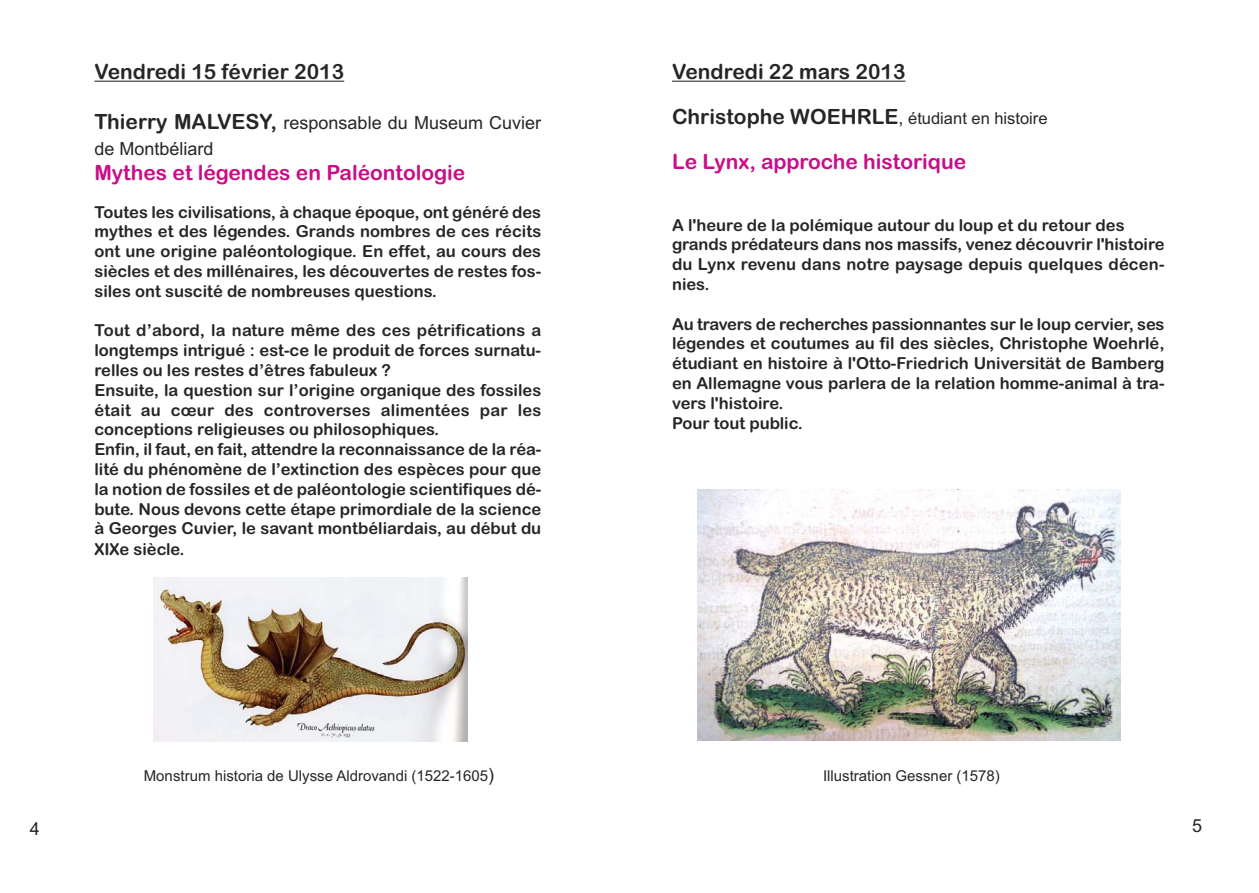
<style>
.page{position:relative;width:1259px;height:893px;background:#fff}
.page>*{position:absolute;margin:0;border:0;box-sizing:border-box;transform-origin:0 0}
.t1{font:21px "Arial Rounded MT Bold";color:#ca0d89}
.t2{font:21px "Arial Rounded MT Bold";color:#272627}
.t3{font:18px/25.2px "Arial";color:#272627}
.t4{font:16.5px/19.8px "Arial Rounded MT Bold";color:#272627}
.t5{font:16.5px "Arial";color:#272627}
.t6{font:15px "Arial";color:#272627}
.s1{font-family:"Arial Rounded MT Bold";font-size:21px}
.s2{font-size:18px}
</style>
<div class="page">
<hr style="left:672px;top:81px;width:233px;height:1px;background:#272627">
<hr style="left:94px;top:81px;width:250px;height:1px;background:#272627">
<img style="left:697px;top:490px;width:423px;height:251px">
<img style="left:153px;top:578px;width:315px;height:163px">
<p class="t2" style="left:94px;top:60px;width:251px">Vendredi 15 février 2013</p>
<p class="t3" style="left:94px;top:111px;width:448px"><span class="s1">Thierry MALVESY,</span> responsable du Museum Cuvier de Montbéliard</p>
<p class="t1" style="left:94px;top:160px;width:372px">Mythes et légendes en Paléontologie</p>
<p class="t4" style="left:94px;top:202px;width:448px;text-align:justify">Toutes les civilisations, à chaque époque, ont généré des mythes et des légendes. Grands nombres de ces récits ont une origine paléontologique. En effet, au cours des siècles et des millénaires, les découvertes de restes fos&shy;siles ont suscité de nombreuses questions.</p>
<p class="t4" style="left:94px;top:321px;width:448px">Tout d’abord, la nature même des ces pétrifications a longtemps intrigué : est-ce le produit de forces surnatu&shy;relles ou les restes d’êtres fabuleux ?<br>Ensuite, la question sur l’origine organique des fossiles était au cœur des controverses alimentées par les conceptions religieuses ou philosophiques.<br>Enfin, il faut, en fait, attendre la reconnaissance de la réa&shy;lité du phénomène de l’extinction des espèces pour que la notion de fossiles et de paléontologie scientifiques dé&shy;bute. Nous devons cette étape primordiale de la science à Georges Cuvier, le savant montbéliardais, au début du XIXe siècle.</p>
<p class="t6" style="left:144px;top:767px;width:352px">Monstrum historia de Ulysse Aldrovandi (1522-1605<span class="s2">)</span></p>
<p class="t2" style="left:672px;top:60px;width:235px">Vendredi 22 mars 2013</p>
<p class="t5" style="left:672px;top:109px;width:377px"><span class="s1">Christophe WOEHRLE</span><span class="s2">,</span> étudiant en histoire</p>
<p class="t1" style="left:672px;top:150px;width:296px">Le Lynx, approche historique</p>
<p class="t4" style="left:672px;top:215px;width:494px">A l'heure de la polémique autour du loup et du retour des grands prédateurs dans nos massifs, venez découvrir l'histoire du Lynx revenu dans notre paysage depuis quelques décen&shy;nies.</p>
<p class="t4" style="left:672px;top:314px;width:494px">Au travers de recherches passionnantes sur le loup cervier, ses légendes et coutumes au fil des siècles, Christophe Woehrlé, étudiant en histoire à l'Otto-Friedrich Universität de Bamberg en Allemagne vous parlera de la relation homme-animal à tra&shy;vers l'histoire.<br>Pour tout public.</p>
<p class="t6" style="left:823px;top:767px;width:178px">Illustration Gessner (1578)</p>
<p class="t3" style="left:30px;top:816px;width:12px">4</p>
<p class="t3" style="left:1192px;top:813px;width:12px">5</p>
</div>
